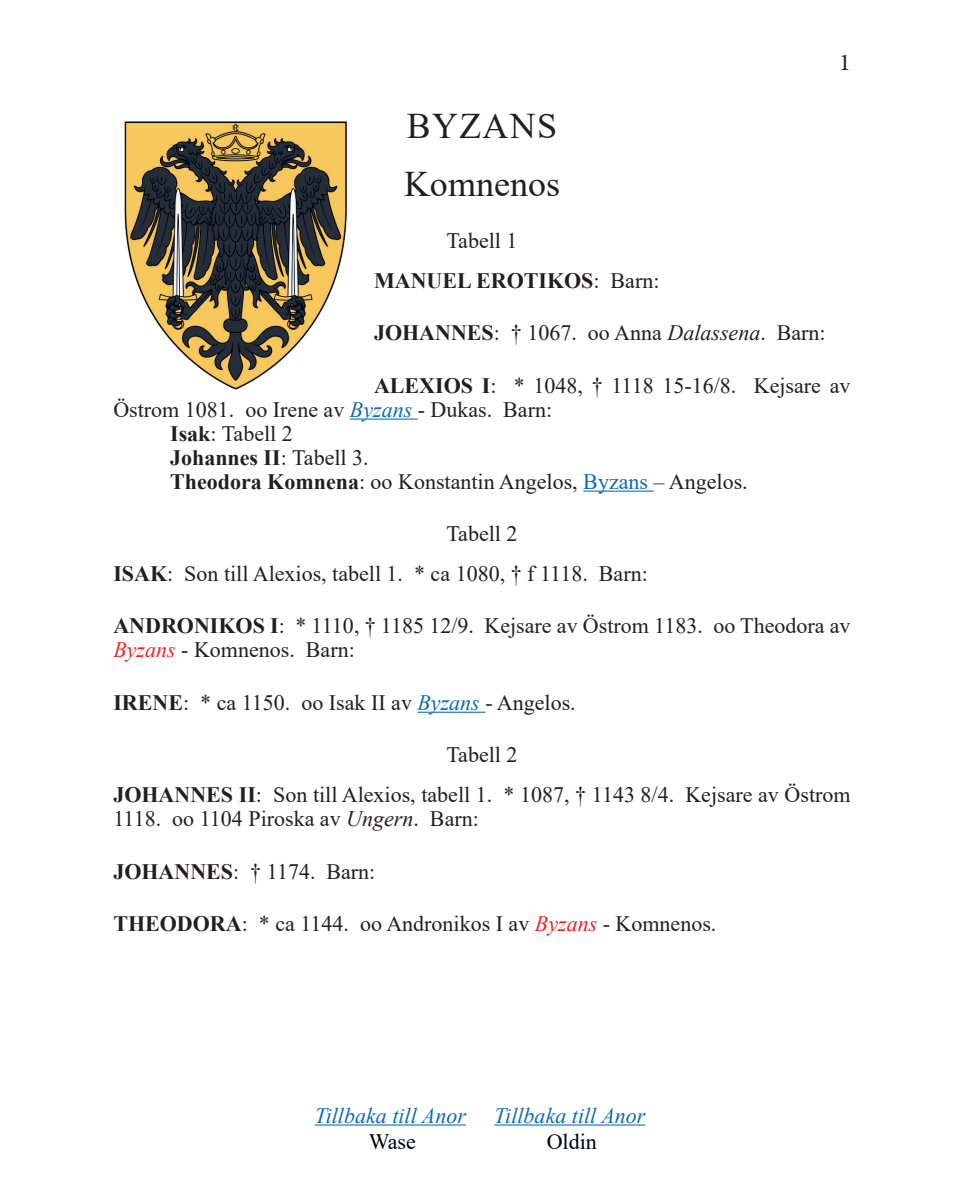
<style>
.page{position:relative;width:964px;height:1191px;background:#fff}
.page>*{position:absolute;margin:0;border:0;box-sizing:border-box;transform-origin:0 0}
.t1{font:36px/57.2px "Times New Roman";letter-spacing:.015em;color:#231f20}
.t2{font:24px "Minion Pro";color:#231f20}
.t3{font:22px/40px "Times New Roman";color:#231f20}
.t4{font:700 22px/40px "Times New Roman";color:#231f20}
.t5{font:italic 22px "Times New Roman";color:#0e68b4}
.t6{font:22px "Times New Roman";color:#00030c}
.s1{font-weight:400}
.s2{font-weight:700}
.s3{font-style:italic}
.s4{font-style:italic;color:#0e68b4}
.s5{color:#0e68b4}
.s6{font-style:italic;color:#ee2323}
</style>
<div class="page">
<hr style="left:315px;top:1124px;width:151px;height:1px;background:#0e68b4">
<hr style="left:494px;top:1124px;width:151px;height:1px;background:#0e68b4">
<hr style="left:350px;top:418px;width:68px;height:1px;background:#0e68b4">
<hr style="left:583px;top:490px;width:70px;height:1px;background:#0e68b4">
<hr style="left:417px;top:711px;width:68px;height:2px;background:#0e68b4">
<img style="left:124px;top:121px;width:223px;height:269px">
<p class="t2" style="left:839px;top:46px;width:13px">1</p>
<h1 class="t1" style="left:404px;top:97px;width:157px">Byzans<br>Komnenos</h1>
<p class="t4" style="left:374px;top:220px;width:287px;text-indent:72px"><span class="s1">Tabell 1<br></span>MANUEL EROTIKOS<span class="s1">: Barn:</span></p>
<p class="t3" style="left:374px;top:312px;width:453px"><span class="s2">JOHANNES</span>: † 1067. oo Anna <span class="s3">Dalassena</span>. Barn:</p>
<p class="t3" style="left:374px;top:364px;width:478px"><span class="s2">ALEXIOS I</span>: * 1048, † 1118 15-16/8. Kejsare av</p>
<p class="t3" style="left:113px;top:388px;width:440px">Östrom 1081. oo Irene av <span class="s4">Byzans</span> - Dukas. Barn:</p>
<p class="t3" style="left:170px;top:412px;width:124px"><span class="s2">Isak</span>: Tabell 2</p>
<p class="t4" style="left:170px;top:437px;width:200px">Johannes II<span class="s1">: Tabell 3.</span></p>
<p class="t3" style="left:170px;top:460px;width:579px"><span class="s2">Theodora Komnena</span>: oo Konstantin Angelos, <span class="s5">Byzans</span> – Angelos.</p>
<p class="t3" style="left:113px;top:513px;width:536px;text-indent:333px">Tabell 2<br><span class="s2">ISAK</span>: Son till Alexios, tabell 1. * ca 1080, † f 1118. Barn:</p>
<p class="t3" style="left:113px;top:613px;width:739px;line-height:24px"><span class="s2">ANDRONIKOS I</span>: * 1110, † 1185 12/9. Kejsare av Östrom 1183. oo Theodora av<br><span class="s6">Byzans</span> - Komnenos. Barn:</p>
<p class="t3" style="left:113px;top:681px;width:464px"><span class="s2">IRENE</span>: * ca 1150. oo Isak II av <span class="s4">Byzans</span> - Angelos.</p>
<p class="t3" style="left:113px;top:734px;width:739px;text-align:center">Tabell 2<br><span class="s2">JOHANNES II</span>: Son till Alexios, tabell 1. * 1087, † 1143 8/4. Kejsare av Östrom</p>
<p class="t3" style="left:113px;top:798px;width:367px">1118. oo 1104 Piroska av <span class="s3">Ungern</span>. Barn:</p>
<p class="t3" style="left:113px;top:850px;width:263px"><span class="s2">JOHANNES</span>: † 1174. Barn:</p>
<p class="t3" style="left:113px;top:902px;width:604px"><span class="s2">THEODORA</span>: * ca 1144. oo Andronikos I av <span class="s6">Byzans</span> - Komnenos.</p>
<p class="t5" style="left:315px;top:1100px;width:153px">Tillbaka till Anor</p>
<p class="t6" style="left:369px;top:1126px;width:49px">Wase</p>
<p class="t5" style="left:494px;top:1100px;width:153px">Tillbaka till Anor</p>
<p class="t6" style="left:547px;top:1126px;width:52px">Oldin</p>
</div>
